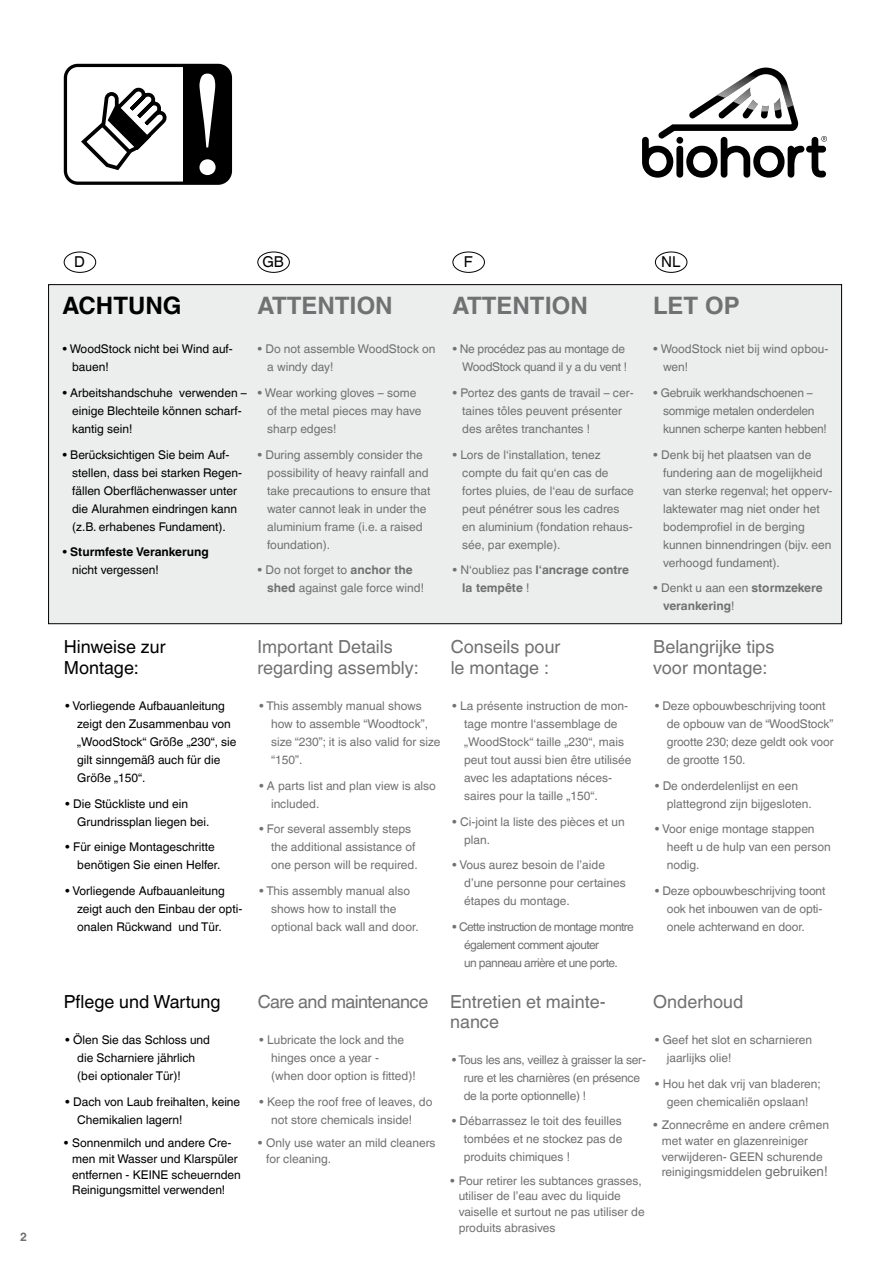
<style>
.page{position:relative;width:893px;height:1263px;background:#fff}
.page>*{position:absolute;margin:0;border:0;box-sizing:border-box;transform-origin:0 0}
.t1{font:700 24px "Helvetica World";color:#707172}
.t2{font:700 24px "Helvetica World";color:#000}
.t3{font:18px/21.6px "Helvetica World";color:#707172}
.t4{font:18px/21.6px "Helvetica World";color:#000}
.t5{font:18px "Helvetica World";letter-spacing:-.03em;color:#707172}
.t6{font:15px "Helvetica World";color:#000}
.t7{font:12px/18px "Helvetica World";color:#707172}
.t8{font:12px/18px "Helvetica World";color:#000}
.t9{font:12px/18px "Helvetica World";letter-spacing:-.02em;color:#707172}
.t10{font:12px/18px "Helvetica World";letter-spacing:-.045em;color:#707172}
.t11{font:700 12px/18px "Helvetica World";color:#707172}
.t12{font:12px/18px "Helvetica World";letter-spacing:-.025em;color:#707172;text-align:right}
.t13{font:700 12px/18px "Helvetica World";color:#000}
.s1{font-weight:400}
.s2{font-weight:700}
.s3{font-size:13.5px}
</style>
<div class="page">
<div style="left:49px;top:285px;width:793px;height:339px;background:#eceded"></div>
<div style="left:257px;top:252px;width:33px;height:21px;border:1px solid #000;border-radius:50%"></div>
<div style="left:452px;top:252px;width:33px;height:21px;border:1px solid #000;border-radius:50%"></div>
<div style="left:655px;top:252px;width:32px;height:21px;border:1px solid #000;border-radius:50%"></div>
<div style="left:64px;top:252px;width:32px;height:21px;border:1px solid #000;border-radius:50%"></div>
<div style="left:65px;top:65px;width:165px;height:118px;background:#000;border-radius:12px"></div>
<div style="left:64px;top:64px;width:168px;height:121px;border:3px solid #000;border-radius:12px"></div>
<svg style="left:199px;top:74px;width:17px;height:101px"></svg>
<svg style="left:65px;top:65px;width:118px;height:118px"></svg>
<svg style="left:642px;top:68px;width:185px;height:110px"></svg>
<p class="t11" style="left:20px;top:1228px;width:8px">2</p>
<p class="t6" style="left:74px;top:253px;width:12px">D</p>
<p class="t6" style="left:262px;top:253px;width:23px">GB</p>
<p class="t6" style="left:464px;top:253px;width:10px">F</p>
<p class="t6" style="left:661px;top:253px;width:21px">NL</p>
<h1 class="t2" style="left:62px;top:292px;width:121px">ACHTUNG</h1>
<p class="t8" style="left:72px;top:340px;width:162px;text-indent:-10px">• WoodStock nicht bei Wind auf&shy;bauen!</p>
<p class="t8" style="left:72px;top:384px;width:176px;text-indent:-10px">• Arbeitshandschuhe verwenden – einige Blechteile können scharf&shy;kantig sein!</p>
<p class="t8" style="left:72px;top:445px;width:172px;text-indent:-10px">• Berücksichtigen Sie beim Auf&shy;stellen, dass bei starken Regen&shy;fällen Oberflächenwasser unter die Alurahmen eindringen kann (z.B. erhabenes Fundament).</p>
<p class="t13" style="left:72px;top:543px;width:138px;text-indent:-10px"><span class="s1">•</span> Sturmfeste Verankerung <span class="s1">nicht vergessen!</span></p>
<h2 class="t4" style="left:64px;top:636px;width:103px">Hinweise zur<br>Montage:</h2>
<p class="t8" style="left:77px;top:697px;width:161px;text-indent:-12px">• Vorliegende Aufbauanleitung zeigt den Zusammenbau von „WoodStock“ Größe „230“, sie gilt sinngemäß auch für die<br>Größe „150“.</p>
<p class="t8" style="left:77px;top:794px;width:134px;text-indent:-12px">• Die Stückliste und ein<br>Grundrissplan liegen bei.</p>
<p class="t8" style="left:77px;top:838px;width:145px;text-indent:-12px">• Für einige Montageschritte benötigen Sie einen Helfer.</p>
<p class="t8" style="left:77px;top:881px;width:167px;text-indent:-12px">• Vorliegende Aufbauanleitung zeigt auch den Einbau der opti&shy;onalen Rückwand und Tür.</p>
<h2 class="t4" style="left:64px;top:991px;width:158px">Pflege und Wartung</h2>
<p class="t8" style="left:77px;top:1031px;width:134px;text-indent:-12px">• Ölen Sie das Schloss und die Scharniere jährlich (bei optionaler Tür)!</p>
<p class="t8" style="left:77px;top:1093px;width:164px;text-indent:-12px">• Dach von Laub freihalten, keine<br>Chemikalien lagern!</p>
<p class="t8" style="left:72px;top:1135px;width:170px;line-height:15.8px;text-indent:-9px">• Sonnenmilch und andere Cre&shy;men mit Wasser und Klarspüler entfernen - KEINE scheuernden<br>Reinigungsmittel verwenden!</p>
<h1 class="t1" style="left:257px;top:292px;width:137px">ATTENTION</h1>
<p class="t7" style="left:267px;top:340px;width:170px;text-indent:-10px">• Do not assemble WoodStock on a windy day!</p>
<p class="t7" style="left:267px;top:384px;width:156px;text-indent:-10px">• Wear working gloves – some of the metal pieces may have sharp edges!</p>
<p class="t7" style="left:267px;top:445px;width:165px;text-indent:-10px">• During assembly consider the possibility of heavy rainfall and take precautions to ensure that water cannot leak in under the aluminium frame (i.e. a raised foundation).</p>
<p class="t7" style="left:267px;top:561px;width:158px;text-indent:-10px">• Do not forget to <span class="s2">anchor the shed</span> against gale force wind!</p>
<h1 class="t1" style="left:452px;top:292px;width:137px">ATTENTION</h1>
<p class="t12" style="left:452px;top:340px;width:176px">• Ne procédez pas au montage de<br>WoodStock quand il y a du vent !</p>
<p class="t7" style="left:462px;top:384px;width:173px;text-indent:-10px">• Portez des gants de travail – cer&shy;taines tôles peuvent présenter des arêtes tranchantes !</p>
<p class="t7" style="left:462px;top:445px;width:173px;text-indent:-10px">• Lors de l‘installation, tenez compte du fait qu‘en cas de fortes pluies, de l‘eau de surface peut pénétrer sous les cadres en aluminium (fondation rehaus&shy;sée, par exemple).</p>
<p class="t11" style="left:462px;top:561px;width:168px;text-indent:-10px"><span class="s1">• N‘oubliez pas</span> l‘ancrage contre la tempête <span class="s1">!</span></p>
<h1 class="t1" style="left:653px;top:292px;width:88px">LET OP</h1>
<p class="t7" style="left:663px;top:340px;width:167px;text-indent:-10px">• WoodStock niet bij wind opbou&shy;wen!</p>
<p class="t9" style="left:663px;top:384px;width:165px;text-indent:-10px">• Gebruik werkhandschoenen – sommige metalen onderdelen kunnen scherpe kanten hebben!</p>
<p class="t7" style="left:663px;top:445px;width:171px;text-indent:-10px">• Denk bij het plaatsen van de fundering aan de mogelijkheid van sterke regenval; het opperv&shy;laktewater mag niet onder het bodemprofiel in de berging kunnen binnendringen (bijv. een verhoogd fundament).</p>
<p class="t11" style="left:663px;top:579px;width:161px;text-indent:-10px"><span class="s1">• Denkt u aan een</span> stormzekere verankering<span class="s1">!</span></p>
<h2 class="t3" style="left:258px;top:636px;width:163px">Important Details regarding assembly:</h2>
<p class="t7" style="left:271px;top:697px;width:171px;text-indent:-12px">• This assembly manual shows how to assemble “Woodtock”, size “230”; it is also valid for size “150”.</p>
<p class="t7" style="left:271px;top:776px;width:166px;text-indent:-12px">• A parts list and plan view is also included.</p>
<p class="t7" style="left:271px;top:820px;width:148px;text-indent:-12px">• For several assembly steps the additional assistance of one person will be required.</p>
<p class="t7" style="left:271px;top:881px;width:149px;text-indent:-12px">• This assembly manual also shows how to install the optional back wall and door.</p>
<h2 class="t5" style="left:258px;top:991px;width:172px">Care and maintenance</h2>
<p class="t7" style="left:271px;top:1031px;width:146px;text-indent:-12px">• Lubricate the lock and the hinges once a year -<br>(when door option is fitted)!</p>
<p class="t7" style="left:271px;top:1093px;width:163px;text-indent:-12px">• Keep the roof free of leaves, do not store chemicals inside!</p>
<p class="t7" style="left:266px;top:1135px;width:171px;line-height:15.8px;text-indent:-9px">• Only use water an mild cleaners for cleaning.</p>
<h2 class="t3" style="left:451px;top:636px;width:111px">Conseils pour le montage :</h2>
<p class="t7" style="left:464px;top:697px;width:169px;text-indent:-12px">• La présente instruction de mon&shy;tage montre l‘assemblage de „WoodStock“ taille „230“, mais peut tout aussi bien être utilisée avec les adaptations néces&shy;saires pour la taille „150“.</p>
<p class="t7" style="left:464px;top:812px;width:162px;text-indent:-12px">• Ci-joint la liste des pièces et un plan.</p>
<p class="t7" style="left:464px;top:856px;width:163px;text-indent:-12px">• Vous aurez besoin de l’aide d’une personne pour certaines étapes du montage.</p>
<p class="t10" style="left:464px;top:917px;width:171px;text-indent:-12px">• Cette instruction de montage montre également comment ajouter<br>un panneau arrière et une porte.</p>
<h2 class="t3" style="left:653px;top:636px;width:123px">Belangrijke tips voor montage:</h2>
<p class="t7" style="left:667px;top:697px;width:168px;text-indent:-12px">• Deze opbouwbeschrijving toont de opbouw van de “WoodStock” grootte 230; deze geldt ook voor de grootte 150.</p>
<p class="t7" style="left:667px;top:776px;width:146px;text-indent:-12px">• De onderdelenlijst en een plattegrond zijn bijgesloten.</p>
<p class="t7" style="left:667px;top:820px;width:165px;text-indent:-12px">• Voor enige montage stappen heeft u de hulp van een person nodig.</p>
<p class="t7" style="left:667px;top:881px;width:160px;text-indent:-12px">• Deze opbouwbeschrijving toont ook het inbouwen van de opti&shy;onele achterwand en door.</p>
<h2 class="t3" style="left:450px;top:992px;width:157px;line-height:19.5px">Entretien et mainte&shy;nance</h2>
<p class="t9" style="left:464px;top:1051px;width:184px;text-indent:-12px">• Tous les ans, veillez à graisser la ser&shy;rure et les charnières (en présence de la porte optionnelle) !</p>
<p class="t7" style="left:464px;top:1112px;width:160px;text-align:justify;text-indent:-12px">• Débarrassez le toit des feuilles tombées et ne stockez pas de produits chimiques !</p>
<p class="t7" style="left:459px;top:1172px;width:187px;line-height:15.8px;text-indent:-9px">• Pour retirer les subtances grasses, utiliser de l’eau avec du liquide vaiselle et surtout ne pas utiliser de produits abrasives</p>
<h2 class="t3" style="left:653px;top:991px;width:92px">Onderhoud</h2>
<p class="t7" style="left:667px;top:1031px;width:147px;text-indent:-12px">• Geef het slot en scharnieren jaarlijks olie!</p>
<p class="t7" style="left:655px;top:1075px;width:168px;text-align:center">• Hou het dak vrij van bladeren; geen chemicaliën opslaan!</p>
<p class="t7" style="left:662px;top:1117px;width:169px;line-height:15.8px;text-indent:-9px">• Zonnecrême en andere crêmen met water en glazenreiniger verwijderen- GEEN schurende reinigingsmiddelen <span class="s3">gebruiken!</span></p>
</div>
